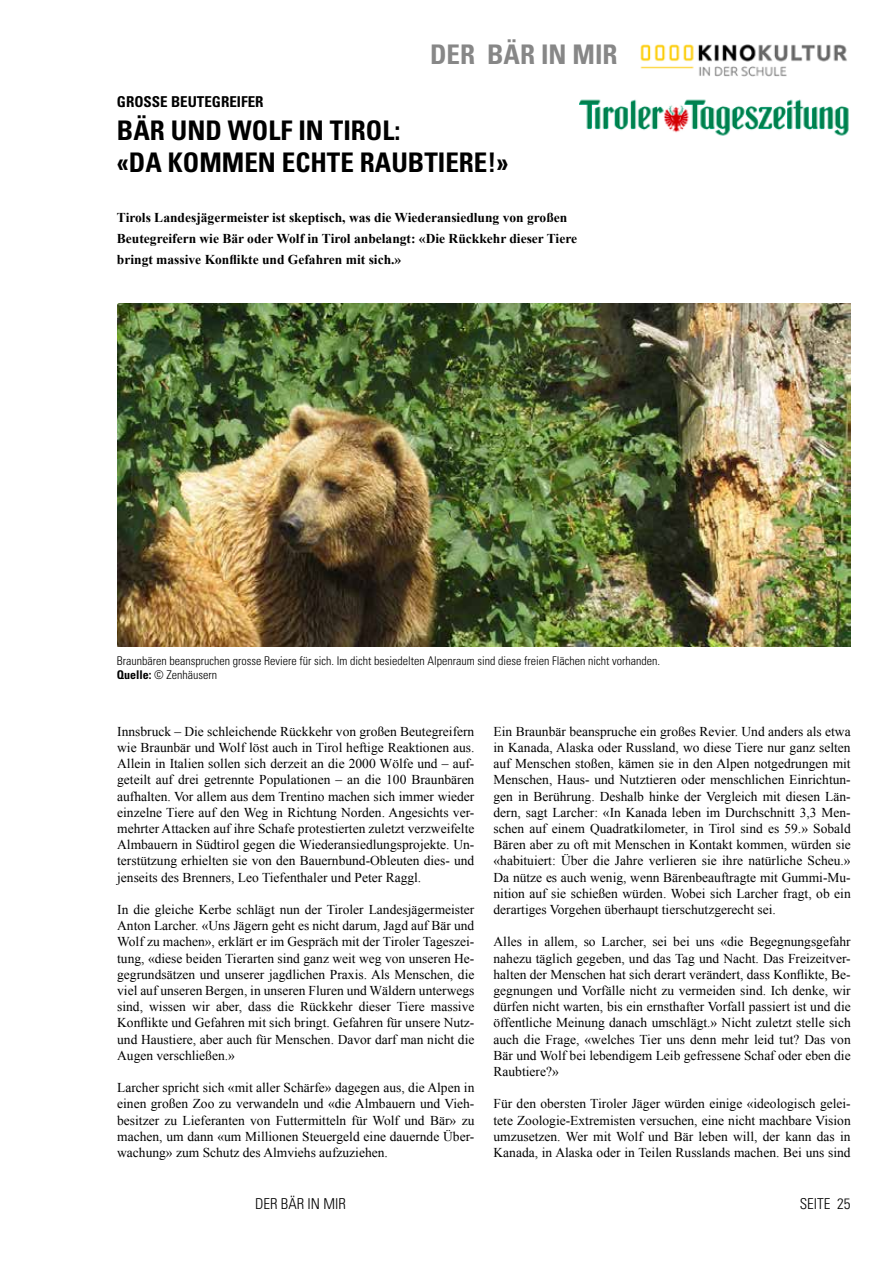
<style>
.page{position:relative;width:893px;height:1263px;background:#fff}
.page>*{position:absolute;margin:0;border:0;box-sizing:border-box;transform-origin:0 0}
.t1{font:700 condensed 27px/32.4px "Univers";color:#000}
.t2{font:700 condensed 27px "Univers";color:#878787}
.t3{font:300 condensed 15px "Univers";color:#000}
.t4{font:700 condensed 15px "Univers";color:#000}
.t5{font:13.5px/16.2px "Times New Roman";color:#000;text-align:justify}
.t6{font:700 13.5px/21px "Times New Roman";color:#000}
.t7{font:300 condensed 12px/14.4px "Univers";color:#000}
.s1{font-weight:700}
</style>
<div class="page">
<img style="left:640px;top:44px;width:207px;height:33px">
<img style="left:579px;top:99px;width:270px;height:37px">
<img style="left:117px;top:303px;width:733px;height:343px">
<h1 class="t2" style="left:430px;top:38px;width:189px">DER BÄR IN MIR</h1>
<p class="t4" style="left:117px;top:93px;width:148px">GROSSE BEUTEGREIFER</p>
<h1 class="t1" style="left:117px;top:114px;width:393px">BÄR UND WOLF IN TIROL:<br>«DA KOMMEN ECHTE RAUBTIERE!»</h1>
<p class="t6" style="left:117px;top:206px;width:462px">Tirols Landesjägermeister ist skeptisch, was die Wiederansiedlung von großen<br>Beutegreifern wie Bär oder Wolf in Tirol anbelangt: «Die Rückkehr dieser Tiere bringt massive Konflikte und Gefahren mit sich.»</p>
<p class="t7" style="left:117px;top:653px;width:545px">Braunbären beanspruchen grosse Reviere für sich. Im dicht besiedelten Alpenraum sind diese freien Flächen nicht vorhanden.<br><span class="s1">Quelle:</span> © Zenhäusern</p>
<p class="t5" style="left:117px;top:723px;width:359px">Innsbruck – Die schleichende Rückkehr von großen Beutegreifern wie Braunbär und Wolf löst auch in Tirol heftige Reaktionen aus.<br>Allein in Italien sollen sich derzeit an die 2000 Wölfe und – auf&shy;geteilt auf drei getrennte Populationen – an die 100 Braunbären aufhalten. Vor allem aus dem Trentino machen sich immer wieder einzelne Tiere auf den Weg in Richtung Norden. Angesichts ver&shy;mehrter Attacken auf ihre Schafe protestierten zuletzt verzweifelte Almbauern in Südtirol gegen die Wiederansiedlungsprojekte. Un&shy;terstützung erhielten sie von den Bauernbund-Obleuten dies- und jenseits des Brenners, Leo Tiefenthaler und Peter Raggl.</p>
<p class="t5" style="left:117px;top:901px;width:359px">In die gleiche Kerbe schlägt nun der Tiroler Landesjägermeister Anton Larcher. «Uns Jägern geht es nicht darum, Jagd auf Bär und Wolf zu machen», erklärt er im Gespräch mit der Tiroler Tageszei&shy;tung, «diese beiden Tierarten sind ganz weit weg von unseren He&shy;gegrundsätzen und unserer jagdlichen Praxis. Als Menschen, die viel auf unseren Bergen, in unseren Fluren und Wäldern unterwegs sind, wissen wir aber, dass die Rückkehr dieser Tiere massive Konflikte und Gefahren mit sich bringt. Gefahren für unsere Nutz&shy;und Haustiere, aber auch für Menschen. Davor darf man nicht die Augen verschließen.»</p>
<p class="t5" style="left:117px;top:1079px;width:359px">Larcher spricht sich «mit aller Schärfe» dagegen aus, die Alpen in einen großen Zoo zu verwandeln und «die Almbauern und Vieh&shy;besitzer zu Lieferanten von Futtermitteln für Wolf und Bär» zu machen, um dann «um Millionen Steuergeld eine dauernde Über&shy;wachung» zum Schutz des Almviehs aufzuziehen.</p>
<p class="t5" style="left:493px;top:723px;width:359px">Ein Braunbär beanspruche ein großes Revier. Und anders als etwa in Kanada, Alaska oder Russland, wo diese Tiere nur ganz selten auf Menschen stoßen, kämen sie in den Alpen notgedrungen mit Menschen, Haus- und Nutztieren oder menschlichen Einrichtun&shy;gen in Berührung. Deshalb hinke der Vergleich mit diesen Län&shy;dern, sagt Larcher: «In Kanada leben im Durchschnitt 3,3 Men&shy;schen auf einem Quadratkilometer, in Tirol sind es 59.» Sobald Bären aber zu oft mit Menschen in Kontakt kommen, würden sie «habituiert: Über die Jahre verlieren sie ihre natürliche Scheu.» Da nütze es auch wenig, wenn Bärenbeauftragte mit Gummi-Mu&shy;nition auf sie schießen würden. Wobei sich Larcher fragt, ob ein derartiges Vorgehen überhaupt tierschutzgerecht sei.</p>
<p class="t5" style="left:493px;top:933px;width:359px">Alles in allem, so Larcher, sei bei uns «die Begegnungsgefahr nahezu täglich gegeben, und das Tag und Nacht. Das Freizeitver&shy;halten der Menschen hat sich derart verändert, dass Konflikte, Be&shy;gegnungen und Vorfälle nicht zu vermeiden sind. Ich denke, wir dürfen nicht warten, bis ein ernsthafter Vorfall passiert ist und die öffentliche Meinung danach umschlägt.» Nicht zuletzt stelle sich auch die Frage, «welches Tier uns denn mehr leid tut? Das von Bär und Wolf bei lebendigem Leib gefressene Schaf oder eben die Raubtiere?»</p>
<p class="t5" style="left:493px;top:1095px;width:359px">Für den obersten Tiroler Jäger würden einige «ideologisch gelei&shy;tete Zoologie-Extremisten versuchen, eine nicht machbare Vision umzusetzen. Wer mit Wolf und Bär leben will, der kann das in Kanada, in Alaska oder in Teilen Russlands machen. Bei uns sind</p>
<p class="t3" style="left:255px;top:1195px;width:92px">DER BÄR IN MIR</p>
<p class="t3" style="left:800px;top:1195px;width:52px">SEITE 25</p>
</div>
